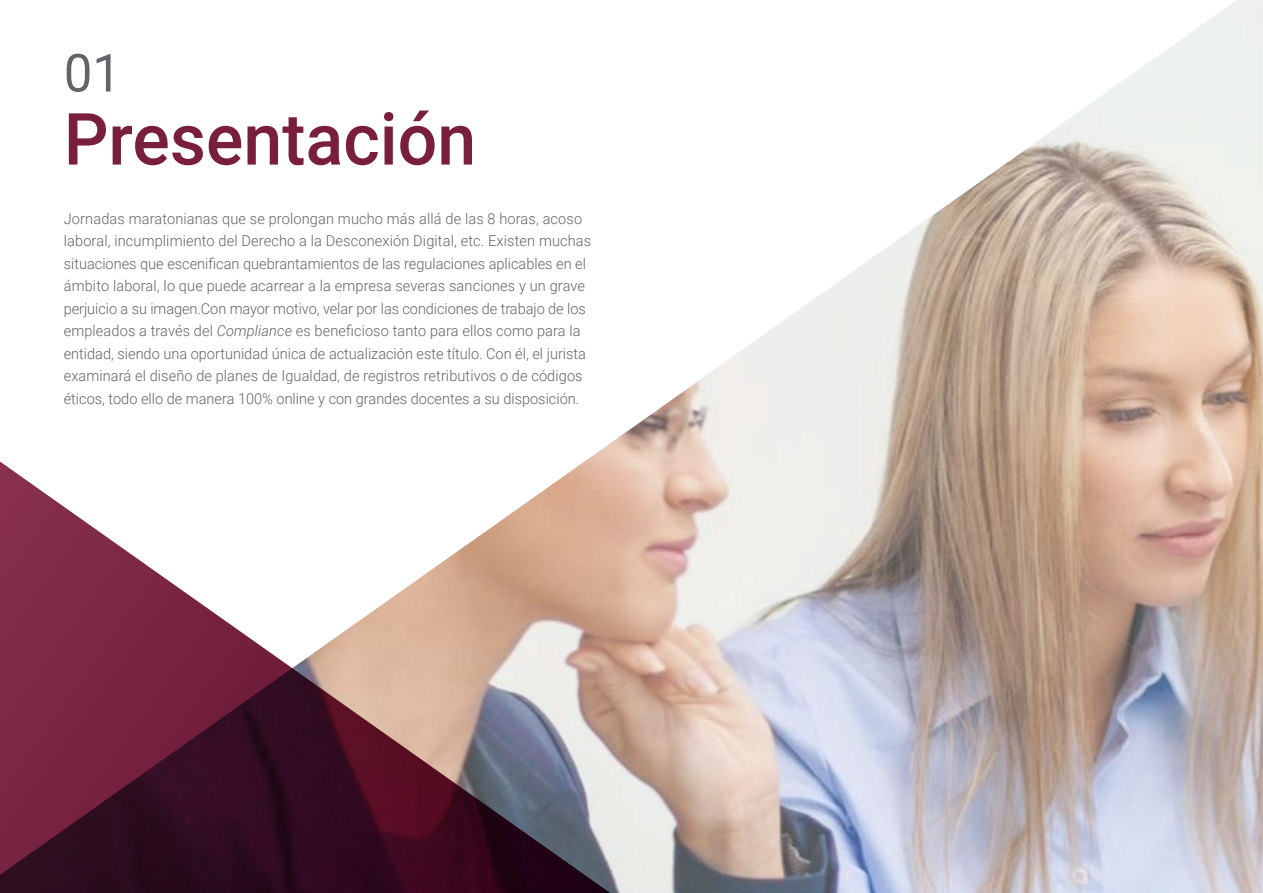
<style>
.page{position:relative;width:1263px;height:893px;background:#fff}
.page>*{position:absolute;margin:0;border:0;box-sizing:border-box;transform-origin:0 0}
.t1{font:500 72px "Roboto";color:#791e3c}
.t2{font:52.5px "Roboto";color:#61646a}
.t3{font:300 15px/22.5px "Roboto";color:#61646a}
.s1{font-style:italic}
</style>
<div class="page">
<img style="left:607px;top:0;width:656px;height:893px">
<svg style="left:0;top:446px;width:640px;height:447px"></svg>
<h2 class="t2" style="left:64px;top:36px;width:59px">01</h2>
<h1 class="t1" style="left:64px;top:89px;width:414px">Presentación</h1>
<p class="t3" style="left:64px;top:207px;width:529px">Jornadas maratonianas que se prolongan mucho más allá de las 8 horas, acoso laboral, incumplimiento del Derecho a la Desconexión Digital, etc. Existen muchas situaciones que escenifican quebrantamientos de las regulaciones aplicables en el ámbito laboral, lo que puede acarrear a la empresa severas sanciones y un grave perjuicio a su imagen.Con mayor motivo, velar por las condiciones de trabajo de los empleados a través del <span class="s1">Compliance</span> es beneficioso tanto para ellos como para la entidad, siendo una oportunidad única de actualización este título. Con él, el jurista examinará el diseño de planes de Igualdad, de registros retributivos o de códigos éticos, todo ello de manera 100% online y con grandes docentes a su disposición.</p>
</div>
